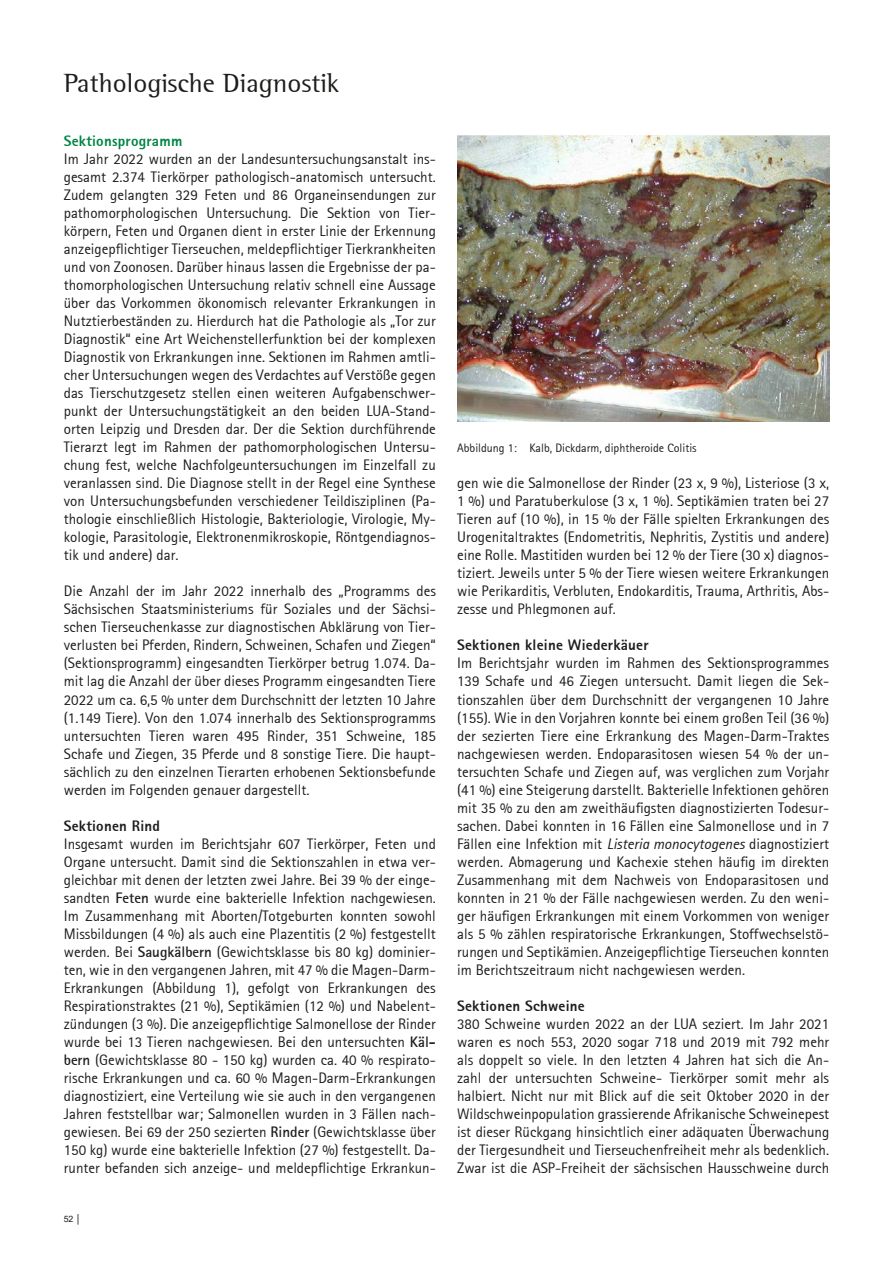
<style>
.page{position:relative;width:893px;height:1263px;background:#fff}
.page>*{position:absolute;margin:0;border:0;box-sizing:border-box;transform-origin:0 0}
.Überschrift_2{font:27px "Rotis Semi Serif";color:#1d1d1b}
.Fließtext{font:15px/18px "Rotis Sans Serif";color:#1d1d1b;text-align:justify}
.Zwischenüberschrift_schwarz{font:800 15px "Rotis Sans Serif";letter-spacing:.015em;color:#1d1d1b}
.Zwischenüberschrift_grün{font:800 15px "Rotis Sans Serif";letter-spacing:.015em;color:#008444}
.Bildunterschrift{font:12px "Rotis Sans Serif";color:#1d1d1b}
.t1{font:8.7px "Arial";color:#1d1d1b}
.s1{font-weight:700}
.s2{font-style:italic}
</style>
<div class="page">
<img style="left:457px;top:136px;width:372px;height:286px">
<p class="Überschrift_2" style="left:64px;top:68px;width:277px">Pathologische Diagnostik</p>
<p class="Zwischenüberschrift_grün" style="left:64px;top:132px;width:120px">Sektionsprogramm</p>
<p class="Fließtext" style="left:64px;top:150px;width:374px">Im Jahr 2022 wurden an der Landesuntersuchungsanstalt ins&shy;gesamt 2.374 Tierkörper pathologisch-anatomisch untersucht.<br>Zudem gelangten 329 Feten und 86 Organeinsendungen zur pathomorphologischen Untersuchung. Die Sektion von Tier&shy;körpern, Feten und Organen dient in erster Linie der Erkennung anzeigepflichtiger Tierseuchen, meldepflichtiger Tierkrankheiten und von Zoonosen. Darüber hinaus lassen die Ergebnisse der pa&shy;thomorphologischen Untersuchung relativ schnell eine Aussage über das Vorkommen ökonomisch relevanter Erkrankungen in Nutztierbeständen zu. Hierdurch hat die Pathologie als „Tor zur Diagnostik“ eine Art Weichenstellerfunktion bei der komplexen Diagnostik von Erkrankungen inne. Sektionen im Rahmen amtli&shy;cher Untersuchungen wegen des Verdachtes auf Verstöße gegen das Tierschutzgesetz stellen einen weiteren Aufgabenschwer&shy;punkt der Untersuchungstätigkeit an den beiden LUA-Stand&shy;orten Leipzig und Dresden dar. Der die Sektion durchführende Tierarzt legt im Rahmen der pathomorphologischen Untersu&shy;chung fest, welche Nachfolgeuntersuchungen im Einzelfall zu veranlassen sind. Die Diagnose stellt in der Regel eine Synthese von Untersuchungsbefunden verschiedener Teildisziplinen (Pa&shy;thologie einschließlich Histologie, Bakteriologie, Virologie, My&shy;kologie, Parasitologie, Elektronenmikroskopie, Röntgendiagnos&shy;tik und andere) dar.</p>
<p class="Fließtext" style="left:64px;top:582px;width:374px">Die Anzahl der im Jahr 2022 innerhalb des „Programms des Sächsischen Staatsministeriums für Soziales und der Sächsi&shy;schen Tierseuchenkasse zur diagnostischen Abklärung von Tier&shy;verlusten bei Pferden, Rindern, Schweinen, Schafen und Ziegen“ (Sektionsprogramm) eingesandten Tierkörper betrug 1.074. Da&shy;mit lag die Anzahl der über dieses Programm eingesandten Tiere 2022 um ca. 6,5 % unter dem Durchschnitt der letzten 10 Jahre (1.149 Tiere). Von den 1.074 innerhalb des Sektionsprogramms untersuchten Tieren waren 495 Rinder, 351 Schweine, 185<br>Schafe und Ziegen, 35 Pferde und 8 sonstige Tiere. Die haupt&shy;sächlich zu den einzelnen Tierarten erhobenen Sektionsbefunde werden im Folgenden genauer dargestellt.</p>
<p class="Zwischenüberschrift_schwarz" style="left:64px;top:816px;width:98px">Sektionen Rind</p>
<p class="Fließtext" style="left:64px;top:834px;width:374px">Insgesamt wurden im Berichtsjahr 607 Tierkörper, Feten und Organe untersucht. Damit sind die Sektionszahlen in etwa ver&shy;gleichbar mit denen der letzten zwei Jahre. Bei 39 % der einge&shy;sandten <span class="s1">Feten</span> wurde eine bakterielle Infektion nachgewiesen.<br>Im Zusammenhang mit Aborten/Totgeburten konnten sowohl Missbildungen (4 %) als auch eine Plazentitis (2 %) festgestellt werden. Bei <span class="s1">Saugkälbern</span> (Gewichtsklasse bis 80 kg) dominier&shy;ten, wie in den vergangenen Jahren, mit 47 % die Magen-Darm-Erkrankungen (Abbildung 1), gefolgt von Erkrankungen des Respirationstraktes (21 %), Septikämien (12 %) und Nabelent&shy;zündungen (3 %). Die anzeigepflichtige Salmonellose der Rinder wurde bei 13 Tieren nachgewiesen. Bei den untersuchten <span class="s1">Käl&shy;bern</span> (Gewichtsklasse 80 - 150 kg) wurden ca. 40 % respirato&shy;rische Erkrankungen und ca. 60 % Magen-Darm-Erkrankungen diagnostiziert, eine Verteilung wie sie auch in den vergangenen Jahren feststellbar war; Salmonellen wurden in 3 Fällen nach&shy;gewiesen. Bei 69 der 250 sezierten <span class="s1">Rinder</span> (Gewichtsklasse über 150 kg) wurde eine bakterielle Infektion (27 %) festgestellt. Da&shy;runter befanden sich anzeige- und meldepflichtige Erkrankun-</p>
<p class="t1" style="left:64px;top:1212px;width:19px">52 │</p>
<p class="Bildunterschrift" style="left:457px;top:441px;width:241px">Abbildung 1: Kalb, Dickdarm, diphtheroide Colitis</p>
<p class="Fließtext" style="left:457px;top:474px;width:374px">gen wie die Salmonellose der Rinder (23 x, 9 %), Listeriose (3 x, 1 %) und Paratuberkulose (3 x, 1 %). Septikämien traten bei 27<br>Tieren auf (10 %), in 15 % der Fälle spielten Erkrankungen des Urogenitaltraktes (Endometritis, Nephritis, Zystitis und andere) eine Rolle. Mastitiden wurden bei 12 % der Tiere (30 x) diagnos&shy;tiziert. Jeweils unter 5 % der Tiere wiesen weitere Erkrankungen wie Perikarditis, Verbluten, Endokarditis, Trauma, Arthritis, Abs&shy;zesse und Phlegmonen auf.</p>
<p class="Zwischenüberschrift_schwarz" style="left:457px;top:636px;width:193px">Sektionen kleine Wiederkäuer</p>
<p class="Fließtext" style="left:457px;top:654px;width:374px">Im Berichtsjahr wurden im Rahmen des Sektionsprogrammes 139 Schafe und 46 Ziegen untersucht. Damit liegen die Sek&shy;tionszahlen über dem Durchschnitt der vergangenen 10 Jahre (155). Wie in den Vorjahren konnte bei einem großen Teil (36 %) der sezierten Tiere eine Erkrankung des Magen-Darm-Traktes nachgewiesen werden. Endoparasitosen wiesen 54 % der un&shy;tersuchten Schafe und Ziegen auf, was verglichen zum Vorjahr (41 %) eine Steigerung darstellt. Bakterielle Infektionen gehören mit 35 % zu den am zweithäufigsten diagnostizierten Todesur&shy;sachen. Dabei konnten in 16 Fällen eine Salmonellose und in 7<br>Fällen eine Infektion mit <span class="s2">Listeria monocytogenes</span> diagnostiziert werden. Abmagerung und Kachexie stehen häufig im direkten Zusammenhang mit dem Nachweis von Endoparasitosen und konnten in 21 % der Fälle nachgewiesen werden. Zu den weni&shy;ger häufigen Erkrankungen mit einem Vorkommen von weniger als 5 % zählen respiratorische Erkrankungen, Stoffwechselstö&shy;rungen und Septikämien. Anzeigepflichtige Tierseuchen konnten im Berichtszeitraum nicht nachgewiesen werden.</p>
<p class="Zwischenüberschrift_schwarz" style="left:457px;top:996px;width:129px">Sektionen Schweine</p>
<p class="Fließtext" style="left:457px;top:1014px;width:374px">380 Schweine wurden 2022 an der LUA seziert. Im Jahr 2021 waren es noch 553, 2020 sogar 718 und 2019 mit 792 mehr als doppelt so viele. In den letzten 4 Jahren hat sich die An&shy;zahl der untersuchten Schweine- Tierkörper somit mehr als halbiert. Nicht nur mit Blick auf die seit Oktober 2020 in der Wildschweinpopulation grassierende Afrikanische Schweinepest ist dieser Rückgang hinsichtlich einer adäquaten Überwachung der Tiergesundheit und Tierseuchenfreiheit mehr als bedenklich.<br>Zwar ist die ASP-Freiheit der sächsischen Hausschweine durch</p>
</div>
